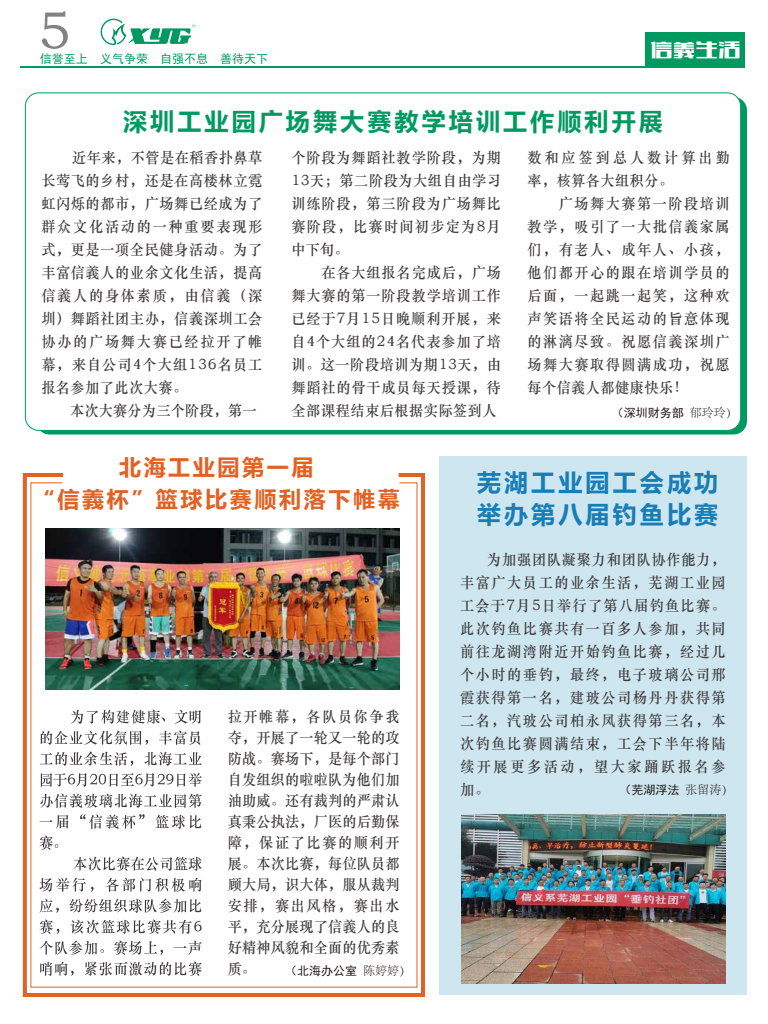
<style>
.page{position:relative;width:768px;height:1024px;background:#fff}
.page>*{position:absolute;margin:0;border:0;box-sizing:border-box;transform-origin:0 0}
.t1{font:52.4px "ST Zhongsong";color:#828282}
.t2{font:700 24px "Microsoft Ya Hei";letter-spacing:.13em;color:#009a61}
.t3{font:700 24px/32px "Microsoft Ya Hei";letter-spacing:.13em;color:#187eb6}
.t4{font:22.6px "FZCTHFW GB1 0";color:#fff}
.t5{font:700 22px/32px "Microsoft Ya Hei";letter-spacing:.12em;color:#e06224;text-align:center}
.t6{font:15px/23px "ST Zhongsong";letter-spacing:.065em;color:#3e3a39;scale:.94 1}
.t7{font:15px/23px "ST Zhongsong";letter-spacing:.115em;color:#3e3a39;scale:.94 1}
.t8{font:12px "Sim Hei";color:#231815}
.t9{font:12px "Sim Hei";color:#009a61}
.s1{font-family:"FZCTHJW GB1 0"}
.s2{font-family:"Adobe Song Std";font-weight:300}
</style>
<div class="page">
<div style="left:645px;top:32px;width:100px;height:34px;background:#009a61"></div>
<hr style="left:20px;top:66px;width:725px;height:2px;background:#009a61">
<svg style="left:101px;top:19px;width:95px;height:26px"></svg>
<svg style="left:22px;top:473px;width:403px;height:524px"></svg>
<img style="left:30px;top:482px;width:388px;height:506px">
<div style="left:440px;top:456px;width:307px;height:539px;background:#cee6f0"></div>
<img style="left:461px;top:814px;width:265px;height:169px">
<h1 class="t1" style="left:38px;top:-4px;width:34px">5</h1>
<p class="t9" style="left:40px;top:53px;width:230px">信誉至上 义气争荣 自强不息 善待天下</p>
<h3 class="t4" style="left:650px;top:38px;width:92px">信义<span class="s1">生活</span></h3>
<h2 class="t2" style="left:123px;top:105px;width:541px">深圳工业园广场舞大赛教学培训工作顺利开展</h2>
<p class="t6" style="left:291px;top:145px;width:225px">个阶段为舞蹈社教学阶段，为期<br>13天；第二阶段为大组自由学习训练阶段，第三阶段为广场舞比赛阶段，比赛时间初步定为8月中下旬。<br>　　在各大组报名完成后，广场舞大赛的第一阶段教学培训工作已经于7月15日晚顺利开展，来自4个大组的24名代表参加了培训。这一阶段培训为期13天，由舞蹈社的骨干成员每天授课，待全部课程结束后根据实际签到人</p>
<p class="t7" style="left:527px;top:145px;width:217px">数和应签到总人数计算出勤率，核算各大组积分。<br>　　广场舞大赛第一阶段培训教学，吸引了一大批信義家属们，有老人、成年人、小孩，他们都开心的跟在培训学员的后面，一起跳一起笑，这种欢声笑语将全民运动的旨意体现的淋漓尽致。祝愿信義深圳广场舞大赛取得圆满成功，祝愿每个信義人都健康快乐！</p>
<p class="t6" style="left:41px;top:145px;width:237px">　 近年来，不管是在稻香扑鼻草长莺飞的乡村，还是在高楼林立霓虹闪烁的都市，广场舞已经成为了群众文化活动的一种重要表现形式，更是一项全民健身活动。为了丰富信義人的业余文化生活，提高信義人的身体素质，由信義（深圳）舞蹈社团主办，信義深圳工会协办的广场舞大赛已经拉开了帷幕，来自公司4个大组136名员工报名参加了此次大赛。<br>　　本次大赛分为三个阶段，第一</p>
<p class="t8" style="left:612px;top:407px;width:127px">（深圳财务部 <span class="s2">郁玲玲）</span></p>
<h3 class="t5" style="left:33px;top:450px;width:368px">北海工业园第一届<br>“信義杯”篮球比赛顺利落下帷幕</h3>
<p class="t6" style="left:228px;top:706px;width:184px;line-height:21px;text-align:justify">拉开帷幕，各队员你争我夺，开展了一轮又一轮的攻防战。赛场下，是每个部门自发组织的啦啦队为他们加油助威。还有裁判的严肃认真秉公执法，厂医的后勤保障，保证了比赛的顺利开展。本次比赛，每位队员都顾大局，识大体，服从裁判安排，赛出风格，赛出水平，充分展现了信義人的良好精神风貌和全面的优秀素质。</p>
<p class="t8" style="left:285px;top:964px;width:127px">（北海办公室 <span class="s2">陈婷婷）</span></p>
<h2 class="t3" style="left:477px;top:466px;width:243px">芜湖工业园工会成功举办第八届钓鱼比赛</h2>
<p class="t6" style="left:460px;top:547px;width:284px;text-align:justify;text-indent:12px">　为加强团队凝聚力和团队协作能力，丰富广大员工的业余生活，芜湖工业园工会于7月5日举行了第八届钓鱼比赛。此次钓鱼比赛共有一百多人参加，共同前往龙湖湾附近开始钓鱼比赛，经过几个小时的垂钓，最终，电子玻璃公司邢霞获得第一名，建玻公司杨丹丹获得第二名，汽玻公司柏永凤获得第三名，本次钓鱼比赛圆满结束，工会下半年将陆续开展更多活动，望大家踊跃报名参加。</p>
<p class="t8" style="left:620px;top:784px;width:115px">（芜湖浮法 <span class="s2">张留涛）</span></p>
</div>
